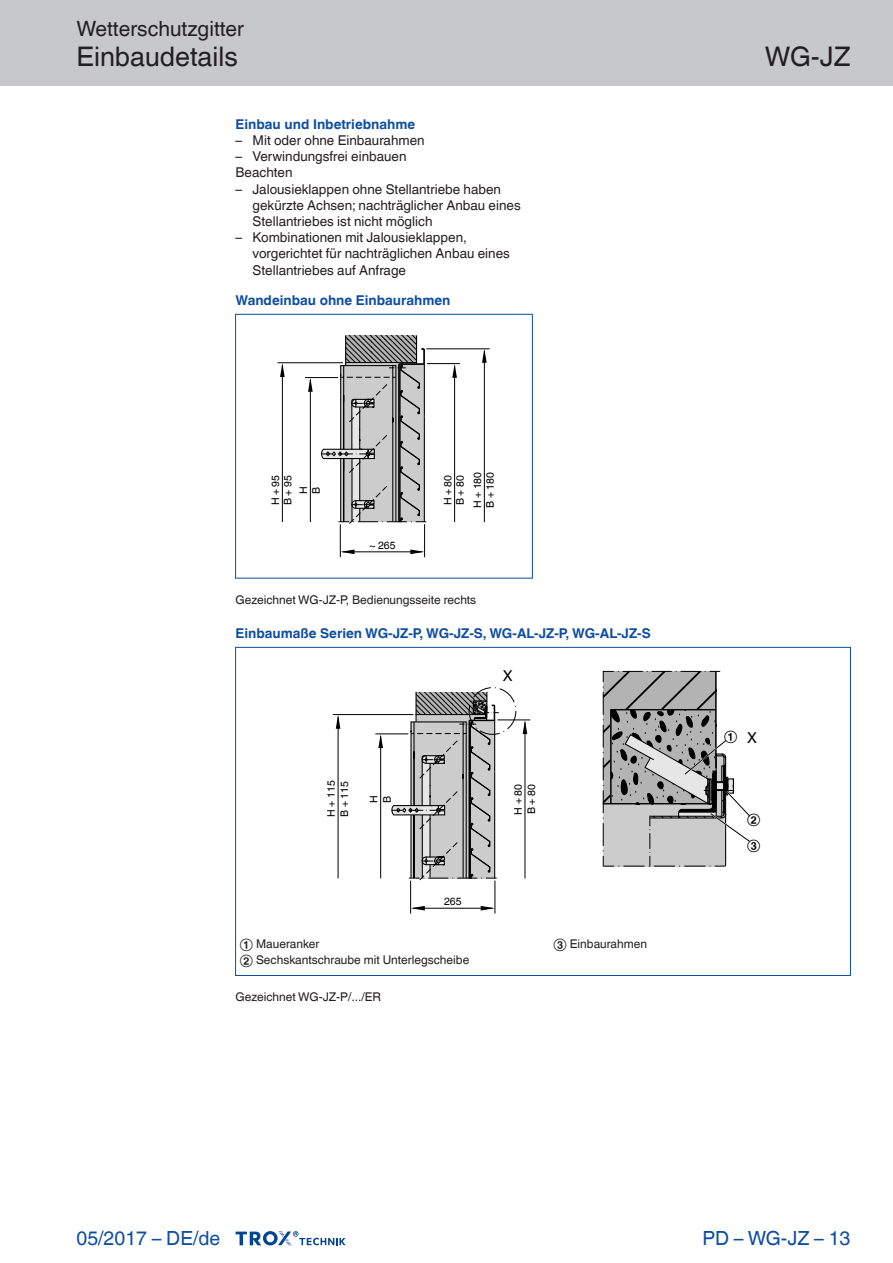
<style>
.page{position:relative;width:893px;height:1263px;background:#fff}
.page>*{position:absolute;margin:0;border:0;box-sizing:border-box;transform-origin:0 0}
.Navigation_2{font:27px "TROX Helvetica";color:#231f20}
.Navigation_3{font:27px "TROX Helvetica";color:#231f20}
.Navigation_1{font:21px "TROX Helvetica";color:#231f20}
.country{font:19.5px "TROX Helvetica";color:#0d4da1}
.pagina_li-re{font:19.5px "TROX Helvetica";color:#0d4da1}
.Update_OIDs{font:15px "TROX Helvetica";color:#000}
.descr_txt_section_li{font:13.5px/16.2px "TROX Helvetica";color:#231f20}
.Standard_oben_links{font:700 13.5px "TROX Helvetica";color:#0d4da1}
.descr_txt_section_ti{font:700 13.5px "TROX Helvetica";color:#0d4da1}
.descr_txt_section_pa{font:13.5px "TROX Helvetica";color:#231f20}
._30_graphic_footer{font:12px "TROX Helvetica";color:#231f20}
._30_graphic_index{font:12px "TROX Helvetica";color:#231f20}
.Update_OIDs-2{font:12px "TROX Helvetica";color:#000}
.Update_OIDs-3{font:10.5px/12.6px "TROX Helvetica";color:#000}
</style>
<div class="page">
<div style="left:0;top:0;width:893px;height:85px;background:#c7c8ca"></div>
<svg style="left:236px;top:1231px;width:110px;height:15px"></svg>
<svg style="left:320px;top:335px;width:106px;height:189px"></svg>
<hr style="left:310px;top:380px;width:1px;height:142px;background:#000">
<svg style="left:308px;top:378px;width:5px;height:14px"></svg>
<hr style="left:305px;top:377px;width:33px;height:1px;background:#000">
<hr style="left:282px;top:365px;width:1px;height:157px;background:#000">
<svg style="left:280px;top:363px;width:5px;height:14px"></svg>
<hr style="left:278px;top:362px;width:65px;height:1px;background:#000">
<hr style="left:343px;top:551px;width:79px;height:1px;background:#000">
<svg style="left:341px;top:549px;width:14px;height:5px"></svg>
<svg style="left:410px;top:549px;width:14px;height:5px"></svg>
<hr style="left:340px;top:524px;width:1px;height:33px;background:#000">
<hr style="left:424px;top:524px;width:1px;height:33px;background:#000">
<hr style="left:454px;top:366px;width:1px;height:156px;background:#000">
<svg style="left:452px;top:364px;width:5px;height:14px"></svg>
<hr style="left:427px;top:363px;width:33px;height:1px;background:#000">
<hr style="left:484px;top:351px;width:1px;height:171px;background:#000">
<svg style="left:482px;top:350px;width:5px;height:13px"></svg>
<hr style="left:426px;top:349px;width:64px;height:1px;background:#000">
<hr style="left:235px;top:314px;width:1px;height:264px;background:#0d4da1">
<hr style="left:532px;top:314px;width:1px;height:264px;background:#0d4da1">
<hr style="left:235px;top:314px;width:297px;height:1px;background:#0d4da1">
<hr style="left:235px;top:578px;width:297px;height:1px;background:#0d4da1">
<svg style="left:391px;top:692px;width:108px;height:189px"></svg>
<div style="left:469px;top:687px;width:47px;height:48px;border:1px dashed #000;border-radius:50%"></div>
<hr style="left:380px;top:736px;width:1px;height:142px;background:#000">
<svg style="left:378px;top:735px;width:5px;height:13px"></svg>
<hr style="left:375px;top:734px;width:33px;height:1px;background:#000">
<hr style="left:338px;top:717px;width:1px;height:161px;background:#000">
<svg style="left:336px;top:715px;width:4px;height:14px"></svg>
<hr style="left:333px;top:714px;width:80px;height:1px;background:#000">
<hr style="left:413px;top:908px;width:80px;height:1px;background:#000">
<svg style="left:411px;top:906px;width:14px;height:4px"></svg>
<svg style="left:481px;top:906px;width:14px;height:4px"></svg>
<hr style="left:410px;top:881px;width:1px;height:32px;background:#000">
<hr style="left:495px;top:880px;width:1px;height:33px;background:#000">
<hr style="left:525px;top:722px;width:1px;height:156px;background:#000">
<svg style="left:523px;top:721px;width:4px;height:13px"></svg>
<hr style="left:497px;top:720px;width:33px;height:1px;background:#000">
<svg style="left:602px;top:671px;width:149px;height:196px"></svg>
<hr style="left:235px;top:647px;width:1px;height:329px;background:#0d4da1">
<hr style="left:850px;top:647px;width:1px;height:329px;background:#0d4da1">
<hr style="left:235px;top:647px;width:615px;height:1px;background:#0d4da1">
<hr style="left:235px;top:975px;width:615px;height:1px;background:#0d4da1">
<p class="Navigation_1" style="left:77px;top:17px;width:169px">Wetterschutzgitter</p>
<p class="Navigation_2" style="left:77px;top:41px;width:163px">Einbaudetails</p>
<p class="descr_txt_section_ti" style="left:236px;top:116px;width:181px">Einbau und Inbetriebnahme</p>
<p class="descr_txt_section_li" style="left:236px;top:132px;width:191px">– Mit oder ohne Einbaurahmen</p>
<p class="descr_txt_section_li" style="left:236px;top:148px;width:172px">– Verwindungsfrei einbauen</p>
<p class="descr_txt_section_pa" style="left:236px;top:165px;width:59px">Beachten</p>
<p class="descr_txt_section_li" style="left:253px;top:181px;width:270px;text-indent:-17px">– Jalousieklappen ohne Stellantriebe haben gekürzte Achsen; nachträglicher Anbau eines<br>Stellantriebes ist nicht möglich</p>
<p class="descr_txt_section_li" style="left:253px;top:229px;width:259px;text-indent:-17px">– Kombinationen mit Jalousieklappen, vorgerichtet für nachträglichen Anbau eines<br>Stellantriebes auf Anfrage</p>
<p class="Standard_oben_links" style="left:236px;top:292px;width:216px">Wandeinbau ohne Einbaurahmen</p>
<p class="Update_OIDs-3" style="left:269px;top:505px;width:32px;rotate:-90deg">H + 95<br>B + 95</p>
<p class="Update_OIDs-3" style="left:441px;top:505px;width:32px;rotate:-90deg">H + 80<br>B + 80</p>
<p class="Update_OIDs-3" style="left:471px;top:508px;width:38px;rotate:-90deg">H + 180<br>B + 180</p>
<p class="Update_OIDs-3" style="left:369px;top:539px;width:28px">~ 265</p>
<p class="Update_OIDs-3" style="left:297px;top:494px;width:9px;rotate:-90deg">H<br>B</p>
<p class="_30_graphic_footer" style="left:236px;top:593px;width:242px">Gezeichnet WG-JZ-P, Bedienungsseite rechts</p>
<p class="Standard_oben_links" style="left:236px;top:625px;width:417px">Einbaumaße Serien WG-JZ-P, WG-JZ-S, WG-AL-JZ-P, WG-AL-JZ-S</p>
<p class="Update_OIDs" style="left:503px;top:667px;width:11px">X</p>
<p class="Update_OIDs-3" style="left:325px;top:817px;width:38px;rotate:-90deg">H + 115</p>
<p class="Update_OIDs-3" style="left:512px;top:815px;width:32px;rotate:-90deg">H + 80</p>
<p class="Update_OIDs-3" style="left:338px;top:817px;width:37px;rotate:-90deg">B + 115</p>
<p class="Update_OIDs-3" style="left:525px;top:814px;width:31px;rotate:-90deg">B + 80</p>
<p class="Update_OIDs-3" style="left:381px;top:803px;width:9px;rotate:-90deg">B</p>
<p class="Update_OIDs-3" style="left:367px;top:803px;width:9px;rotate:-90deg">H</p>
<p class="Update_OIDs-3" style="left:444px;top:895px;width:19px">265</p>
<p class="_30_graphic_index" style="left:240px;top:937px;width:81px">① Maueranker</p>
<p class="_30_graphic_index" style="left:240px;top:953px;width:231px">② Sechskantschraube mit Unterlegscheibe</p>
<p class="_30_graphic_footer" style="left:236px;top:990px;width:147px">Gezeichnet WG-JZ-P/.../ER</p>
<p class="_30_graphic_index" style="left:554px;top:937px;width:95px">③ Einbaurahmen</p>
<p class="Navigation_3" style="left:765px;top:41px;width:87px">WG-JZ</p>
<p class="Update_OIDs-2" style="left:724px;top:729px;width:15px">①</p>
<p class="Update_OIDs" style="left:747px;top:729px;width:11px">X</p>
<p class="Update_OIDs-2" style="left:747px;top:812px;width:15px">②</p>
<p class="Update_OIDs-2" style="left:747px;top:837px;width:15px">③</p>
<p class="country" style="left:77px;top:1227px;width:145px">05/2017 – DE/de</p>
<p class="pagina_li-re" style="left:702px;top:1227px;width:149px">PD – WG-JZ – 13</p>
</div>
